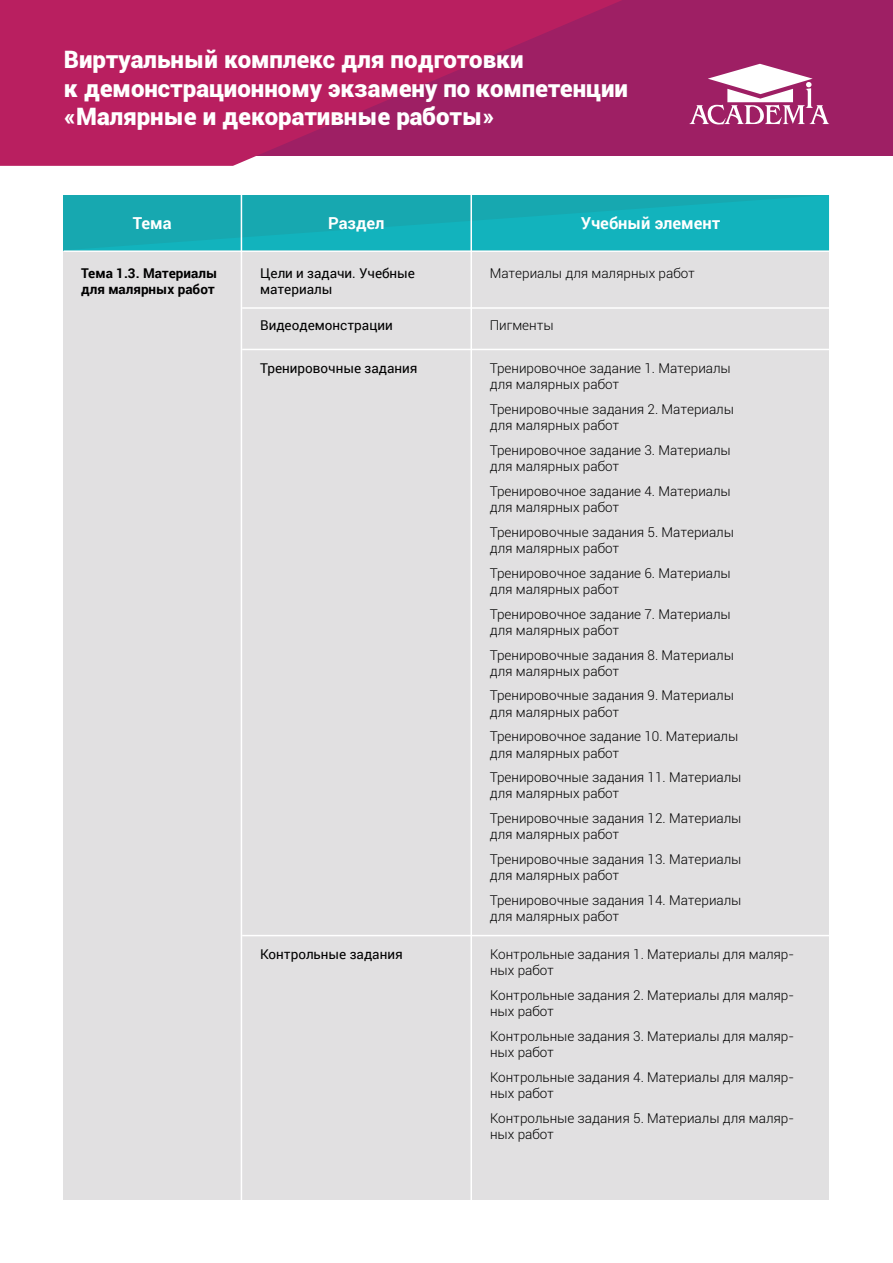
<style>
.page{position:relative;width:893px;height:1263px;background:#fff}
.page>*{position:absolute;margin:0;border:0;box-sizing:border-box;transform-origin:0 0}
.t1{font:900 24px/28.8px "Roboto";color:#fff}
.t2{font:700 16.5px "Roboto";color:#fff}
.t3{font:300 13.5px/16.2px "Roboto";color:#000}
.t4{font:13.5px "Roboto";color:#000}
.t5{font:700 13.5px/16.2px "Roboto";color:#000}
</style>
<div class="page">
<div style="left:0;top:0;width:893px;height:156px;background:#9e1f64"></div>
<svg style="left:0;top:0;width:622px;height:166px;fill:#b91f60"></svg>
<div style="left:64px;top:197px;width:765px;height:1002px;background:#e1e0e1"></div>
<div style="left:64px;top:195px;width:765px;height:55px;background:#15adb6"></div>
<hr style="left:241px;top:195px;width:1px;height:1066px;background:#fff">
<hr style="left:64px;top:250px;width:769px;height:2px;background:#fff">
<hr style="left:470px;top:181px;width:2px;height:1081px;background:#fff">
<svg style="left:689px;top:64px;width:140px;height:60px"></svg>
<hr style="left:242px;top:935px;width:587px;height:1px;background:#fff">
<hr style="left:242px;top:307px;width:587px;height:2px;background:#fff">
<hr style="left:242px;top:349px;width:587px;height:1px;background:#fff">
<h1 class="t1" style="left:64px;top:44px;width:566px">Виртуальный комплекс для подготовки<br>к демонстрационному экзамену по компетенции «Малярные и декоративные работы»</h1>
<p class="t2" style="left:133px;top:213px;width:40px">Тема</p>
<p class="t2" style="left:328px;top:213px;width:58px">Раздел</p>
<p class="t2" style="left:581px;top:213px;width:141px">Учебный элемент</p>
<p class="t5" style="left:81px;top:265px;width:137px">Тема 1.3. Материалы для малярных работ</p>
<p class="t4" style="left:260px;top:265px;width:156px">Цели и задачи. Учебные</p>
<p class="t3" style="left:490px;top:264px;width:207px">Материалы для малярных работ</p>
<p class="t4" style="left:260px;top:281px;width:74px">материалы</p>
<p class="t4" style="left:260px;top:317px;width:134px">Видеодемонстрации</p>
<p class="t3" style="left:490px;top:317px;width:66px">Пигменты</p>
<p class="t4" style="left:260px;top:360px;width:159px">Тренировочные задания</p>
<p class="t3" style="left:490px;top:360px;width:242px">Тренировочное задание 1. Материалы для малярных работ</p>
<p class="t3" style="left:490px;top:401px;width:246px">Тренировочные задания 2. Материалы для малярных работ</p>
<p class="t3" style="left:490px;top:442px;width:242px">Тренировочное задание 3. Материалы для малярных работ</p>
<p class="t3" style="left:490px;top:482px;width:242px">Тренировочное задание 4. Материалы для малярных работ</p>
<p class="t3" style="left:490px;top:523px;width:246px">Тренировочные задания 5. Материалы для малярных работ</p>
<p class="t3" style="left:490px;top:564px;width:242px">Тренировочное задание 6. Материалы для малярных работ</p>
<p class="t3" style="left:490px;top:605px;width:242px">Тренировочное задание 7. Материалы для малярных работ</p>
<p class="t3" style="left:490px;top:646px;width:246px">Тренировочные задания 8. Материалы для малярных работ</p>
<p class="t3" style="left:490px;top:687px;width:246px">Тренировочные задания 9. Материалы для малярных работ</p>
<p class="t3" style="left:490px;top:728px;width:250px">Тренировочное задание 10. Материалы для малярных работ</p>
<p class="t3" style="left:490px;top:769px;width:253px">Тренировочные задания 11. Материалы для малярных работ</p>
<p class="t3" style="left:490px;top:810px;width:253px">Тренировочные задания 12. Материалы для малярных работ</p>
<p class="t3" style="left:490px;top:851px;width:253px">Тренировочные задания 13. Материалы для малярных работ</p>
<p class="t3" style="left:490px;top:892px;width:253px">Тренировочные задания 14. Материалы для малярных работ</p>
<p class="t4" style="left:260px;top:946px;width:144px">Контрольные задания</p>
<p class="t3" style="left:490px;top:945px;width:305px">Контрольные задания 1. Материалы для маляр&shy;ных работ</p>
<p class="t3" style="left:490px;top:986px;width:305px">Контрольные задания 2. Материалы для маляр&shy;ных работ</p>
<p class="t3" style="left:490px;top:1027px;width:305px">Контрольные задания 3. Материалы для маляр&shy;ных работ</p>
<p class="t3" style="left:490px;top:1068px;width:305px">Контрольные задания 4. Материалы для маляр&shy;ных работ</p>
<p class="t3" style="left:490px;top:1109px;width:305px">Контрольные задания 5. Материалы для маляр&shy;ных работ</p>
</div>
